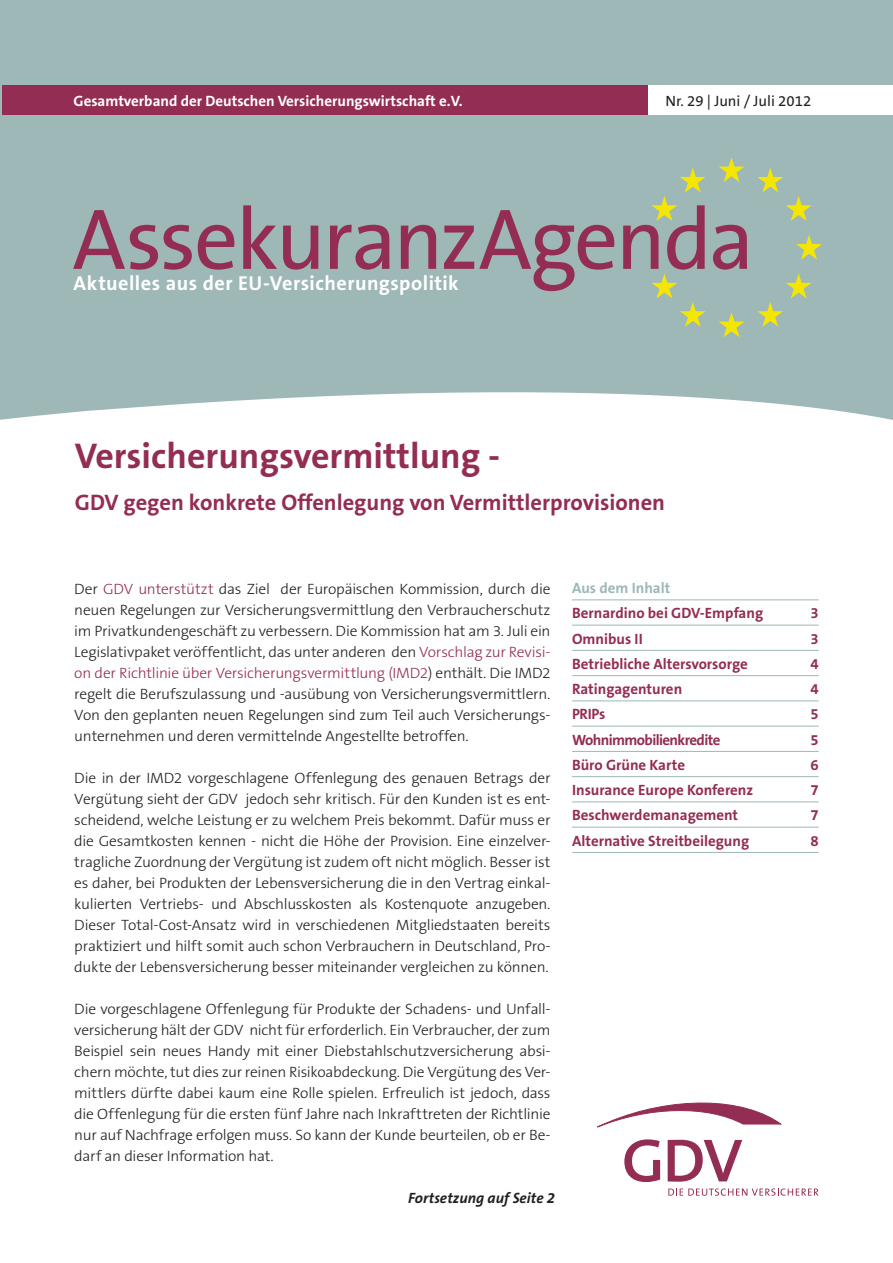
<style>
.page{position:relative;width:893px;height:1263px;background:#fff}
.page>*{position:absolute;margin:0;border:0;box-sizing:border-box;transform-origin:0 0}
.t1{font:87px "The Sans B5 Plain";letter-spacing:-.03em;color:#942d53}
.t2{font:700 36px "The Sans B7";color:#942d53}
.t3{font:700 22.5px "The Sans B7";color:#942d53}
.t4{font:700 20.25px "The Sans B7";letter-spacing:.025em;color:#fff}
.t5{font:300 15px/21px "The Sans B3";letter-spacing:-.015em;color:#231f20;text-align:justify}
.t6{font:700 15px "The Sans B7";color:#942d53}
.t7{font:700 15px "The Sans B7";color:#fff}
.t8{font:700 15px "The Sans B7";letter-spacing:-.04em;color:#942d53}
.t9{font:italic 700 15px "The Sans B7";letter-spacing:.005em;color:#231f20}
.t10{font:15px "The Sans B5 Plain";color:#231f20}
.t11{font:700 15px "The Sans B7";color:#9db8b7}
.s1{color:#942d53}
</style>
<div class="page">
<div style="left:0;top:0;width:893px;height:420px;background:#9db8b7"></div>
<div style="left:2px;top:85px;width:649px;height:30px;background:#942d53"></div>
<div style="left:648px;top:85px;width:245px;height:30px;background:#fff"></div>
<svg style="left:668px;top:1188px;width:150px;height:8px"></svg>
<svg style="left:597px;top:1103px;width:184px;height:25px"></svg>
<svg style="left:624px;top:1139px;width:36px;height:43px"></svg>
<svg style="left:668px;top:1140px;width:74px;height:42px"></svg>
<svg style="left:718px;top:157px;width:26px;height:25px"></svg>
<svg style="left:718px;top:312px;width:26px;height:25px"></svg>
<svg style="left:757px;top:168px;width:55px;height:53px;background:#a9be9c"></svg>
<svg style="left:651px;top:168px;width:55px;height:53px;background:#a9be9c"></svg>
<svg style="left:796px;top:235px;width:26px;height:25px"></svg>
<svg style="left:757px;top:273px;width:55px;height:54px;background:#a9be9c"></svg>
<svg style="left:651px;top:273px;width:55px;height:54px;background:#a9be9c"></svg>
<hr style="left:572px;top:599px;width:247px;height:1px;background:#9db8b7">
<hr style="left:572px;top:625px;width:247px;height:1px;background:#9db8b7">
<hr style="left:572px;top:650px;width:247px;height:1px;background:#9db8b7">
<hr style="left:572px;top:675px;width:247px;height:1px;background:#9db8b7">
<hr style="left:572px;top:700px;width:247px;height:1px;background:#9db8b7">
<hr style="left:572px;top:726px;width:247px;height:1px;background:#9db8b7">
<hr style="left:572px;top:751px;width:247px;height:1px;background:#9db8b7">
<hr style="left:572px;top:776px;width:247px;height:1px;background:#9db8b7">
<hr style="left:572px;top:801px;width:247px;height:1px;background:#9db8b7">
<hr style="left:572px;top:827px;width:247px;height:1px;background:#9db8b7">
<hr style="left:572px;top:852px;width:247px;height:1px;background:#9db8b7">
<p class="t7" style="left:74px;top:93px;width:391px">Gesamtverband der Deutschen Versicherungswirtschaft e.V.</p>
<p class="t10" style="left:665px;top:93px;width:147px">Nr. 29 | Juni / Juli 2012</p>
<h1 class="t1" style="left:72px;top:194px;width:683px">AssekuranzAgenda</h1>
<h3 class="t4" style="left:74px;top:272px;width:387px">Aktuelles aus der EU-Versicherungspolitik</h3>
<h2 class="t2" style="left:75px;top:437px;width:427px">Versicherungsvermittlung -</h2>
<h3 class="t3" style="left:75px;top:491px;width:592px">GDV gegen konkrete Offenlegung von Vermittlerprovisionen</h3>
<p class="t5" style="left:74px;top:579px;width:478px">Der <span class="s1">GDV unterstützt</span> das Ziel der Europäischen Kommission, durch die neuen Regelungen zur Versicherungsvermittlung den Verbraucherschutz im Privatkundengeschäft zu verbessern. Die Kommission hat am 3. Juli ein Legislativpaket veröffentlicht, das unter anderen den <span class="s1">Vorschlag zur Revisi&shy;on der Richtlinie über Versicherungsvermittlung (IMD2</span>) enthält. Die IMD2 regelt die Berufszulassung und -ausübung von Versicherungsvermittlern.<br>Von den geplanten neuen Regelungen sind zum Teil auch Versicherungs&shy;unternehmen und deren vermittelnde Angestellte betroffen.</p>
<p class="t5" style="left:74px;top:768px;width:478px">Die in der IMD2 vorgeschlagene Offenlegung des genauen Betrags der Vergütung sieht der GDV jedoch sehr kritisch. Für den Kunden ist es ent&shy;scheidend, welche Leistung er zu welchem Preis bekommt. Dafür muss er die Gesamtkosten kennen - nicht die Höhe der Provision. Eine einzelver&shy;tragliche Zuordnung der Vergütung ist zudem oft nicht möglich. Besser ist es daher, bei Produkten der Lebensversicherung die in den Vertrag einkal&shy;kulierten Vertriebs- und Abschlusskosten als Kostenquote anzugeben.<br>Dieser Total-Cost-Ansatz wird in verschiedenen Mitgliedstaaten bereits praktiziert und hilft somit auch schon Verbrauchern in Deutschland, Pro&shy;dukte der Lebensversicherung besser miteinander vergleichen zu können.</p>
<p class="t5" style="left:74px;top:999px;width:478px">Die vorgeschlagene Offenlegung für Produkte der Schadens- und Unfall&shy;versicherung hält der GDV nicht für erforderlich. Ein Verbraucher, der zum Beispiel sein neues Handy mit einer Diebstahlschutzversicherung absi&shy;chern möchte, tut dies zur reinen Risikoabdeckung. Die Vergütung des Ver&shy;mittlers dürfte dabei kaum eine Rolle spielen. Erfreulich ist jedoch, dass die Offenlegung für die ersten fünf Jahre nach Inkrafttreten der Richtlinie nur auf Nachfrage erfolgen muss. So kann der Kunde beurteilen, ob er Be&shy;darf an dieser Information hat.</p>
<p class="t9" style="left:408px;top:1190px;width:149px">Fortsetzung auf Seite 2</p>
<p class="t11" style="left:572px;top:580px;width:100px">Aus dem Inhalt</p>
<p class="t6" style="left:572px;top:605px;width:193px">Bernardino bei GDV-Empfang</p>
<p class="t6" style="left:810px;top:605px;width:10px">3</p>
<p class="t6" style="left:572px;top:631px;width:72px">Omnibus II</p>
<p class="t6" style="left:810px;top:631px;width:10px">3</p>
<p class="t6" style="left:572px;top:656px;width:177px">Betriebliche Altersvorsorge</p>
<p class="t6" style="left:810px;top:656px;width:10px">4</p>
<p class="t6" style="left:572px;top:681px;width:112px">Ratingagenturen</p>
<p class="t6" style="left:810px;top:681px;width:10px">4</p>
<p class="t6" style="left:572px;top:706px;width:35px">PRIPs</p>
<p class="t6" style="left:810px;top:706px;width:10px">5</p>
<p class="t8" style="left:572px;top:732px;width:150px">Wohnimmobilienkredite</p>
<p class="t6" style="left:810px;top:732px;width:10px">5</p>
<p class="t6" style="left:572px;top:757px;width:115px">Büro Grüne Karte</p>
<p class="t6" style="left:810px;top:757px;width:10px">6</p>
<p class="t6" style="left:572px;top:782px;width:183px">Insurance Europe Konferenz</p>
<p class="t6" style="left:810px;top:782px;width:10px">7</p>
<p class="t6" style="left:572px;top:807px;width:168px">Beschwerdemanagement</p>
<p class="t6" style="left:810px;top:807px;width:10px">7</p>
<p class="t6" style="left:572px;top:833px;width:179px">Alternative Streitbeilegung</p>
<p class="t6" style="left:810px;top:833px;width:10px">8</p>
</div>
